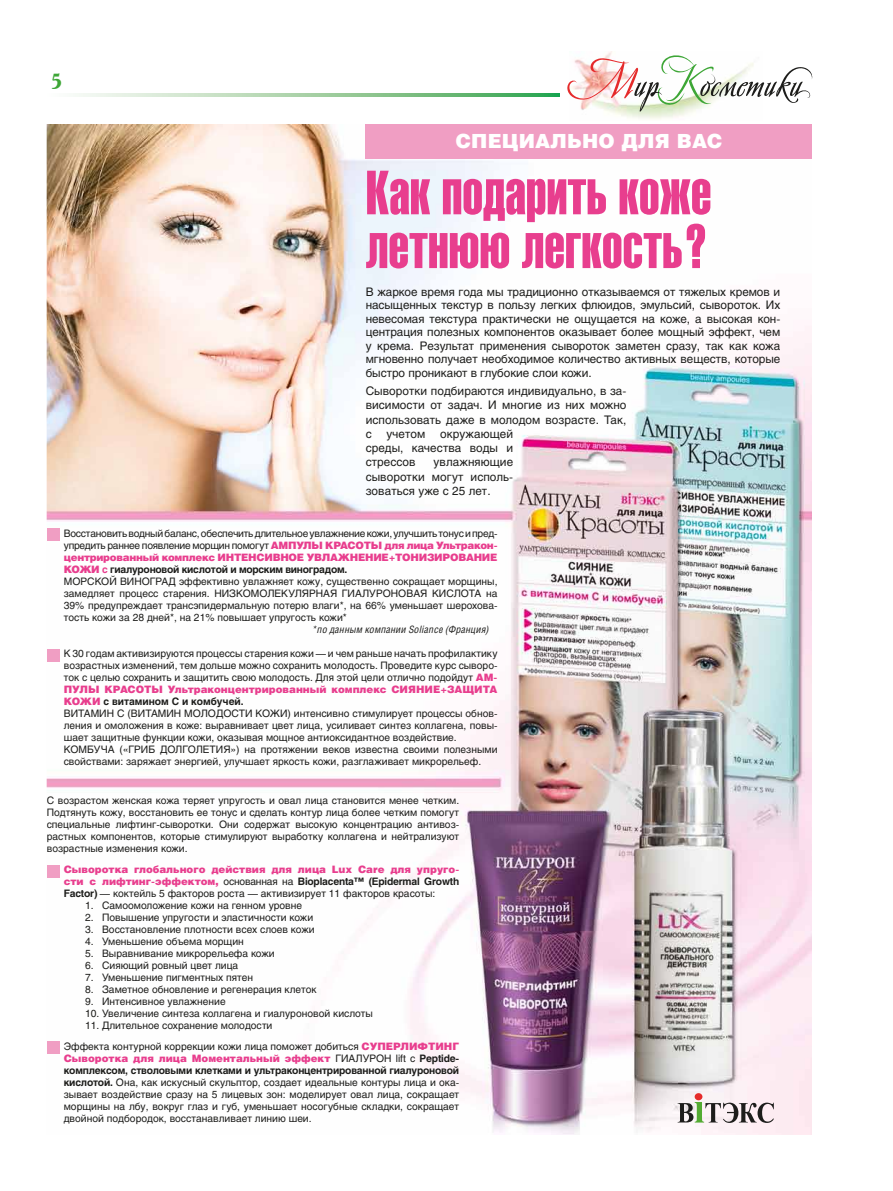
<style>
.page{position:relative;width:893px;height:1191px;background:#fff}
.page>*{position:absolute;margin:0;border:0;box-sizing:border-box;transform-origin:0 0}
.t1{font:61.2px/53.7px "Helios Extra Compressed";color:#e83e8e}
.t2{font:700 21.75px "Academy C";color:#3da636}
.t3{font:900 19.5px "Helios";color:#fff}
.t4{font:11.7px/14.2px "Helios";letter-spacing:.005em;color:#1d1d1b;text-align:justify}
.t5{font:10.2px/12px "Helios";color:#1d1d1b}
.t6{font:900 10.2px/12px "Helios";color:#e83e8e;text-align:justify}
.t7{font:italic 10.2px "Helios Cond";letter-spacing:.02em;color:#1d1d1b}
.s1{font-weight:900;color:#e83e8e}
.s2{font-weight:700;color:#e83e8e}
.s3{font-weight:700}
.s4{font-weight:400;color:#1d1d1b}
.s5{font-weight:700;color:#1d1d1b}
</style>
<div class="page">
<svg style="left:77px;top:94px;width:483px;height:2px"></svg>
<svg style="left:567px;top:55px;width:246px;height:53px"></svg>
<img style="left:46px;top:108px;width:766px;height:1027px">
<h2 class="t2" style="left:51px;top:67px;width:12px">5</h2>
<h3 class="t3" style="left:455px;top:129px;width:237px">Сп ециально для Вас</h3>
<h1 class="t1" style="left:366px;top:164px;width:347px">Как подарить коже летнюю легкость?</h1>
<p class="t4" style="left:366px;top:284px;width:416px;line-height:13.5px">В жаркое время года мы традиционно отказываемся от тяжелых кремов и насыщенных текстур в пользу легких флюидов, эмульсий, сывороток. Их невесомая текстура практически не ощущается на коже, а высокая кон&shy;центрация полезных компонентов оказывает более мощный эффект, чем у крема. Результат применения сывороток заметен сразу, так как кожа мгновенно получает необходимое количество активных веществ, которые быстро проникают в глубокие слои кожи.</p>
<p class="t4" style="left:366px;top:384px;width:262px">Сыворотки подбираются индивидуально, в за&shy;висимости от задач. И многие из них можно использовать даже в молодом возрасте. Так, с</p>
<p class="t4" style="left:366px;top:426px;width:149px;text-indent:74px">окружающей среды, качества воды и стрессов</p>
<p class="t4" style="left:386px;top:426px;width:41px">учетом</p>
<p class="t4" style="left:366px;top:455px;width:149px;text-indent:68px">увлажняющие сыворотки могут исполь&shy;зоваться уже с 25 лет.</p>
<p class="t5" style="left:64px;top:527px;width:435px;text-align:justify">Восстановить водный баланс, обеспечить длительное увлажнение кожи, улучшить тонус и пред&shy;упредить раннее появление морщин помогут <span class="s1">АМПУЛЫ КРАСОТЫ для лица Ультракон&shy;центрированный комплекс ИНТЕНСИВНОЕ</span></p>
<p class="t6" style="left:307px;top:550px;width:52px">УВЛАЖНЕНИЕ</p>
<p class="t6" style="left:389px;top:550px;width:23px">+ТОНИ</p>
<p class="t6" style="left:427px;top:550px;width:16px">ЗИРОВ</p>
<p class="t6" style="left:466px;top:550px;width:17px">АНИЕ</p>
<p class="t5" style="left:64px;top:563px;width:435px"><span class="s1">КОЖИ</span> <span class="s2">с</span> <span class="s3">гиалуроновой кислотой и морским виноградом.<br></span>МОРСКОЙ ВИНОГРАД эффективно увлажняет кожу, существенно сокращает морщины, замедляет процесс старения. НИЗКОМОЛЕКУЛЯРНАЯ ГИАЛУРОНОВАЯ КИСЛОТА на 39% предупреждает трансэпидермальную потерю влаги*, на 66% уменьшает шерохова&shy;тость кожи за 28 дней*, на 21% повышает упругость кожи*</p>
<p class="t7" style="left:313px;top:623px;width:178px">*по данным компании Soliance (Франция)</p>
<p class="t5" style="left:64px;top:647px;width:435px;text-align:justify">К 30 годам активизируются процессы старения кожи — и чем раньше начать профилактику возрастных изменений, тем дольше можно сохранить молодость. Проведите курс сыворо&shy;ток с целью сохранить и защитить свою молодость. Для этой цели отлично подойдут <span class="s1">АМ-ПУЛЫ</span></p>
<p class="t6" style="left:104px;top:683px;width:305px">КРАСОТЫ Ультраконцентрированный комплекс СИЯНИЕ</p>
<p class="t6" style="left:440px;top:683px;width:59px">+ЗАЩИТА</p>
<p class="t5" style="left:64px;top:695px;width:435px"><span class="s1">КОЖИ</span> <span class="s3">с витамином С и комбучей.<br></span>ВИТАМИН С (ВИТАМИН МОЛОДОСТИ КОЖИ) интенсивно стимулирует процессы обнов&shy;ления и омоложения в коже: выравнивает цвет лица, усиливает синтез коллагена, повы&shy;шает защитные функции кожи, оказывая мощное антиоксидантное воздействие.<br>КОМБУЧА («ГРИБ ДОЛГОЛЕТИЯ») на протяжении веков известна своими полезными свойствами: заряжает энергией, улучшает яркость кожи, разглаживает микрорельеф.</p>
<p class="t5" style="left:47px;top:794px;width:414px;text-align:justify">С возрастом женская кожа теряет упругость и овал лица становится менее четким.<br>Подтянуть кожу, восстановить ее тонус и сделать контур лица более четким помогут специальные лифтинг-сыворотки. Они содержат высокую концентрацию антивоз&shy;растных компонентов, которые стимулируют выработку коллагена и нейтрализуют возрастные изменения кожи.</p>
<p class="t6" style="left:64px;top:862px;width:397px">Сыворотка глобального действия для лица Lux Care для упруго&shy;сти с лифтинг-эффектом, <span class="s4">основанная на</span> <span class="s5">Bioplacenta™ (Epidermal Growth Factor)</span> <span class="s4">— коктейль 5 факторов роста — активизирует 11 факторов красоты:</span></p>
<p class="t5" style="left:85px;top:899px;width:219px">1. Самоомоложение кожи на генном уровне</p>
<p class="t5" style="left:85px;top:911px;width:230px">2. Повышение упругости и эластичности кожи</p>
<p class="t5" style="left:85px;top:923px;width:231px">3. Восстановление плотности всех слоев кожи</p>
<p class="t5" style="left:85px;top:935px;width:160px">4. Уменьшение объема морщин</p>
<p class="t5" style="left:85px;top:947px;width:191px">5. Выравнивание микрорельефа кожи</p>
<p class="t5" style="left:85px;top:959px;width:155px">6. Сияющий ровный цвет лица</p>
<p class="t5" style="left:85px;top:971px;width:169px">7. Уменьшение пигментных пятен</p>
<p class="t5" style="left:85px;top:983px;width:233px">8. Заметное обновление и регенерация клеток</p>
<p class="t5" style="left:85px;top:995px;width:142px">9. Интенсивное увлажнение</p>
<p class="t5" style="left:85px;top:1007px;width:289px">10. Увеличение синтеза коллагена и гиалуроновой кислоты</p>
<p class="t5" style="left:64px;top:1015px;width:331px;line-height:20.5px;text-indent:21px">11. Длительное сохранение молодости<br>Эффекта контурной коррекции кожи лица поможет добиться <span class="s1">СУПЕРЛИ</span></p>
<p class="t5" style="left:64px;top:1039px;width:397px;text-indent:354px"><span class="s1">ФТИНГ Сыворотка для лица Моментальный эффект</span> ГИАЛУРОН lift с <span class="s3">Peptide&shy;комплексом, стволовыми клетками и ультраконцентрированной гиалуроновой кислотой.</span> Она, как искусный скульптор, создает идеальные контуры лица и ока&shy;зывает воздействие сразу на 5 лицевых зон: моделирует овал лица, сокращает морщины на лбу, вокруг глаз и губ, уменьшает носогубные складки, сокращает двойной подбородок, восстанавливает линию шеи.</p>
</div>
